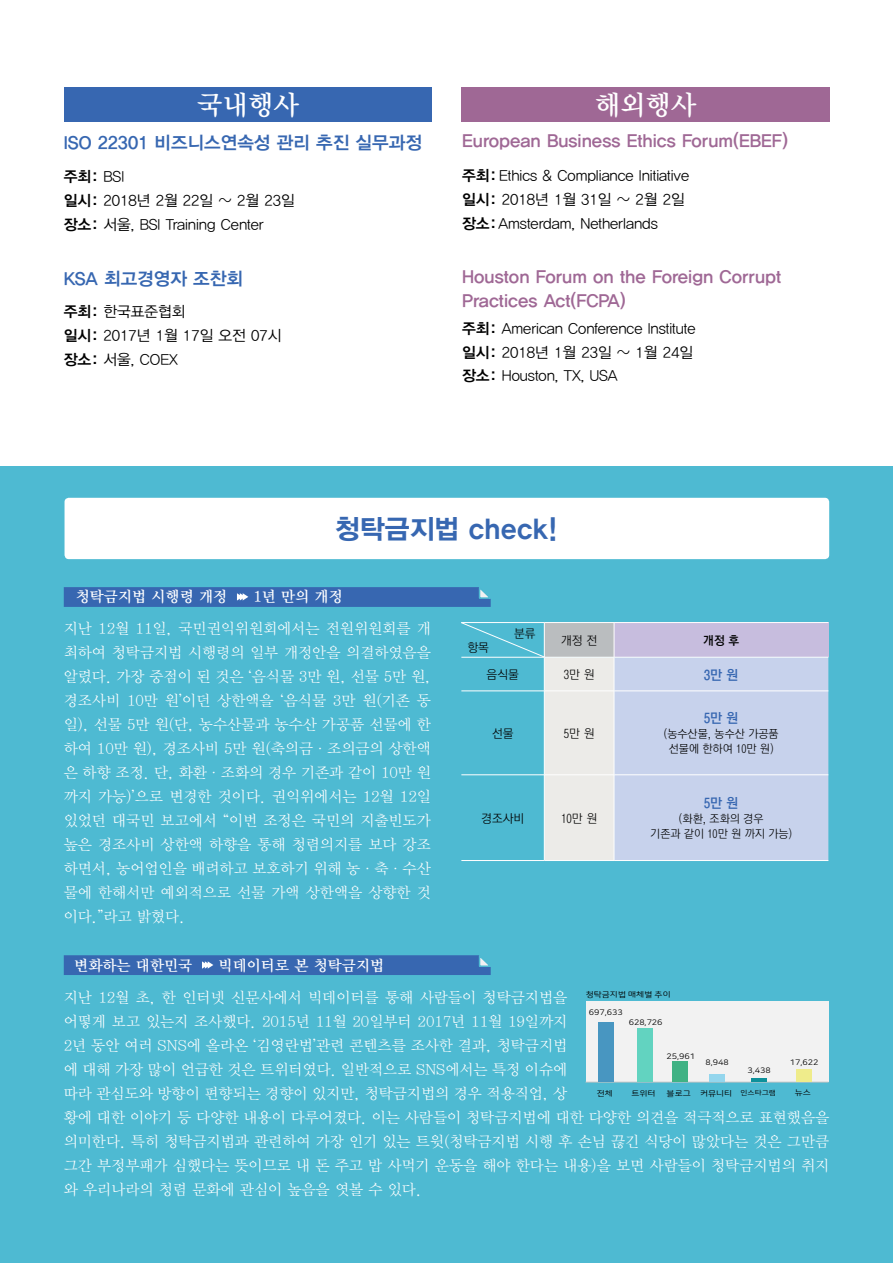
<style>
.page{position:relative;width:893px;height:1263px;background:#fff}
.page>*{position:absolute;margin:0;border:0;box-sizing:border-box;transform-origin:0 0}
.t1{font:27px "YDVYGO35";color:#3767b1}
.t2{font:27px "YDVY Mj O34";color:#fff}
.t3{font:18px/24px "YDVYGO34";color:#9f6895}
.t4{font:18px "YDVYGO34";color:#3767b1}
.t5{font:15px/24px "YDVY Mj O32";color:#fff}
.t6{font:15px/24px "YDVYGO32";color:#000}
.t7{font:15px "YDVY Mj O34";color:#fff}
.t8{font:15px "YDVYGO34";color:#000}
.t9{font:13.5px "YGO540";color:#3767b1}
.t10{font:12px "YGO520";color:#000}
.t11{font:12px "YGO540";color:#000}
.t12{font:11.25px/15px "YGO520";color:#000;text-align:center}
.t13{font:7.8px "Nanum Square Round OTFR";color:#000;scale:1.14 1}
.s1{font-family:"YDVYGO34"}
.s2{font-family:"YDVYGO32"}
.s3{font-size:6.9px}
</style>
<div class="page">
<div style="left:64px;top:87px;width:368px;height:34px;background:#3767b1"></div>
<div style="left:461px;top:87px;width:369px;height:34px;background:#9f6895"></div>
<div style="left:0;top:467px;width:893px;height:796px;background:#4ebad2"></div>
<div style="left:65px;top:498px;width:764px;height:61px;background:#fff;border-radius:4px"></div>
<svg style="left:64px;top:587px;width:427px;height:20px;background:#396ab2"></svg>
<svg style="left:64px;top:955px;width:427px;height:20px;background:#396ab2"></svg>
<hr style="left:461px;top:860px;width:83px;height:1px;background:#fff">
<hr style="left:544px;top:860px;width:70px;height:1px;background:#fff">
<hr style="left:614px;top:860px;width:214px;height:1px;background:#fff">
<svg style="left:461px;top:622px;width:367px;height:238px"></svg>
<div style="left:586px;top:1001px;width:243px;height:81px;background:#f2f2f2"></div>
<hr style="left:586px;top:1082px;width:242px;height:1px;background:#c4c4c4">
<div style="left:598px;top:1022px;width:16px;height:60px;background:#4896c1"></div>
<div style="left:637px;top:1029px;width:15px;height:53px;background:#62d3c0"></div>
<div style="left:672px;top:1062px;width:16px;height:20px;background:#40b284"></div>
<div style="left:709px;top:1074px;width:16px;height:8px;background:#94d6ed"></div>
<hr style="left:751px;top:1078px;width:16px;height:4px;background:#0e919b">
<div style="left:796px;top:1069px;width:16px;height:13px;background:#efec8b"></div>
<h1 class="t2" style="left:197px;top:86px;width:103px">국내행사</h1>
<h1 class="t2" style="left:595px;top:86px;width:103px">해외행사</h1>
<p class="t3" style="left:462px;top:127px;width:327px">European Business Ethics Forum(EBEF)</p>
<p class="t6" style="left:462px;top:163px;width:229px"><span class="s1">주최:</span> Ethics &amp; Compliance Initiative <span class="s1">일시:</span> 2018년 1월 31일 ~ 2월 2일 <span class="s1">장소:</span> Amsterdam, Netherlands</p>
<p class="t3" style="left:462px;top:264px;width:321px">Houston Forum on the Foreign Corrupt<br>Practices Act(FCPA)</p>
<p class="t6" style="left:462px;top:316px;width:235px"><span class="s1">주최:</span> American Conference Institute <span class="s1">일시:</span> 2018년 1월 23일 ~ 1월 24일</p>
<p class="t6" style="left:462px;top:362px;width:157px"><span class="s1">장소:</span> Houston, TX, USA</p>
<p class="t4" style="left:64px;top:131px;width:360px">ISO 22301 비즈니스연속성 관리 추진 실무과정</p>
<p class="t8" style="left:64px;top:166px;width:62px">주최: <span class="s2">BSI</span></p>
<p class="t6" style="left:64px;top:187px;width:232px"><span class="s1">일시:</span> 2018년 2월 22일 ~ 2월 23일 <span class="s1">장소:</span> 서울, BSI Training Center</p>
<p class="t4" style="left:64px;top:266px;width:181px">KSA 최고경영자 조찬회</p>
<p class="t6" style="left:64px;top:298px;width:219px"><span class="s1">주최:</span> 한국표준협회<br><span class="s1">일시:</span> 2017년 1월 17일 오전 07시 <span class="s1">장소:</span> 서울, COEX</p>
<h1 class="t1" style="left:335px;top:511px;width:224px">청탁금지법 check!</h1>
<p class="t7" style="left:76px;top:586px;width:153px">청탁금지법 시행령 개정</p>
<p class="t7" style="left:253px;top:586px;width:91px">1년 만의 개정</p>
<p class="t5" style="left:64px;top:615px;width:369px;text-align:justify">지난 12월 11일, 국민권익위원회에서는 전원위원회를 개 최하여 청탁금지법 시행령의 일부 개정안을 의결하였음을 알렸다. 가장 중점이 된 것은 ‘음식물 3만 원, 선물 5만 원, 경조사비 10만 원’이던 상한액을 ‘음식물 3만 원(기존 동 일), 선물 5만 원(단, 농수산물과 농수산 가공품 선물에 한 하여 10만 원), 경조사비 5만 원(축의금·조의금의 상한액 은 하향 조정. 단, 화환·조화의 경우 기존과 같이 10만 원 까지 가능)’으로 변경한 것이다. 권익위에서는 12월 12일 있었던 대국민 보고에서 “이번 조정은 국민의 지출빈도가 높은 경조사비 상한액 하향을 통해 청렴의지를 보다 강조 하면서, 농어업인을 배려하고 보호하기 위해 농·축·수산 물에 한해서만 예외적으로 선물 가액 상한액을 상향한 것 이다.”라고 밝혔다.</p>
<p class="t10" style="left:514px;top:627px;width:23px">분류</p>
<p class="t10" style="left:561px;top:634px;width:37px">개정 전</p>
<p class="t11" style="left:703px;top:634px;width:37px">개정 후</p>
<p class="t10" style="left:467px;top:641px;width:23px">항목</p>
<p class="t10" style="left:487px;top:668px;width:34px">음식물</p>
<p class="t10" style="left:564px;top:668px;width:32px">3만 원</p>
<p class="t9" style="left:704px;top:668px;width:36px">3만 원</p>
<p class="t9" style="left:704px;top:712px;width:36px">5만 원</p>
<p class="t12" style="left:664px;top:727px;width:117px">(농수산물, 농수산 가공품 선물에 한하여 10만 원)</p>
<p class="t10" style="left:492px;top:727px;width:23px">선물</p>
<p class="t10" style="left:564px;top:727px;width:32px">5만 원</p>
<p class="t9" style="left:704px;top:796px;width:36px">5만 원</p>
<p class="t12" style="left:650px;top:812px;width:144px">(화환, 조화의 경우<br>기존과 같이 10만 원 까지 가능)</p>
<p class="t10" style="left:481px;top:812px;width:45px">경조사비</p>
<p class="t10" style="left:561px;top:812px;width:37px">10만 원</p>
<p class="t7" style="left:74px;top:955px;width:120px">변화하는 대한민국</p>
<p class="t7" style="left:219px;top:955px;width:167px">빅데이터로 본 청탁금지법</p>
<p class="t5" style="left:64px;top:985px;width:767px">지난 12월 초, 한 인터넷 신문사에서 빅데이터를 통해 사람들이 청탁금지법을<br>어떻게 보고 있는지 조사했다. 2015년 11월 20일부터 2017년 11월 19일까지<br>2년 동안 여러 SNS에 올라온 ‘김영란법’관련 콘텐츠를 조사한 결과, 청탁금지법<br>에 대해 가장 많이 언급한 것은 트위터였다. 일반적으로 SNS에서는 특정 이슈에<br>따라 관심도와 방향이 편향되는 경향이 있지만, 청탁금지법의 경우 적용직업, 상<br>황에 대한 이야기 등 다양한 내용이 다루어졌다. 이는 사람들이 청탁금지법에 대한 다양한 의견을 적극적으로 표현했음을 의미한다. 특히 청탁금지법과 관련하여 가장 인기 있는 트윗(청탁금지법 시행 후 손님 끊긴 식당이 많았다는 것은 그만큼 그간 부정부패가 심했다는 뜻이므로 내 돈 주고 밥 사먹기 운동을 해야 한다는 내용)을 보면 사람들이 청탁금지법의 취지 와 우리나라의 청렴 문화에 관심이 높음을 엿볼 수 있다.</p>
<p class="t13" style="left:586px;top:990px;width:76px">청탁금지법 매체별 추이</p>
<p class="t13" style="left:589px;top:1008px;width:31px">697,633</p>
<p class="t13" style="left:629px;top:1018px;width:31px">628,726</p>
<p class="t13" style="left:667px;top:1052px;width:27px">25,961</p>
<p class="t13" style="left:790px;top:1058px;width:27px">17,622</p>
<p class="t13" style="left:706px;top:1058px;width:22px">8,948</p>
<p class="t13" style="left:748px;top:1066px;width:22px">3,438</p>
<p class="t13" style="left:667px;top:1089px;width:98px">블로그 커뮤니티 <span class="s3">인스타그램</span></p>
<p class="t13" style="left:795px;top:1088px;width:16px">뉴스</p>
<p class="t13" style="left:597px;top:1089px;width:16px">전체</p>
<p class="t13" style="left:631px;top:1089px;width:23px">트위터</p>
</div>
